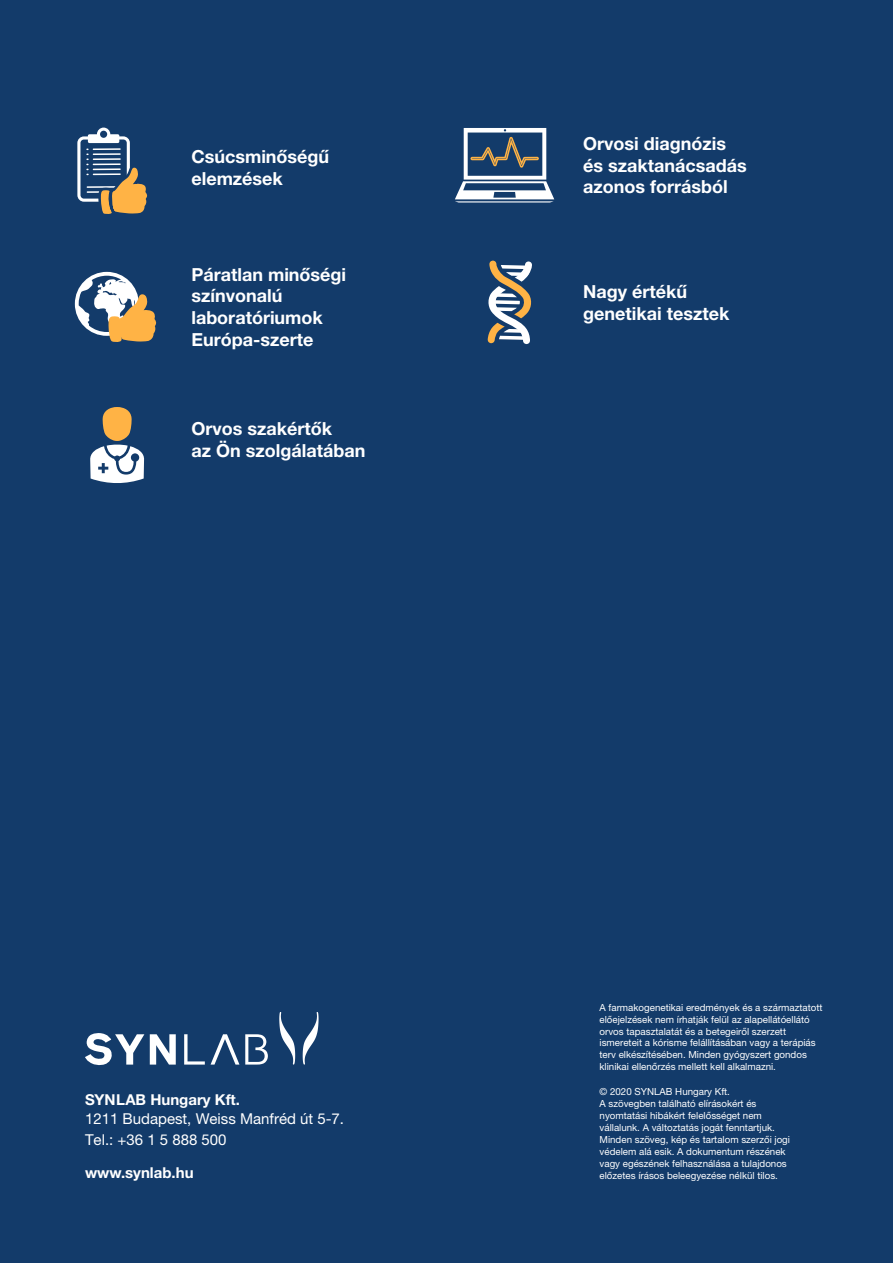
<style>
.page{position:relative;width:893px;height:1263px;background:#133b6a}
.page>*{position:absolute;margin:0;border:0;box-sizing:border-box;transform-origin:0 0}
.t1{font:700 18px/21.6px "Helvetica Neue LT Pro";color:#fff}
.t2{font:15px/21px "Helvetica Neue LT Pro";color:#fff}
.t3{font:700 15px "Helvetica Neue LT Pro";color:#fff}
.t4{font:9.75px/12px "Helvetica Neue LT Pro";color:#fff}
</style>
<div class="page">
<svg style="left:77px;top:128px;width:71px;height:86px"></svg>
<svg style="left:75px;top:272px;width:82px;height:70px"></svg>
<svg style="left:455px;top:128px;width:99px;height:75px"></svg>
<svg style="left:90px;top:407px;width:54px;height:76px"></svg>
<svg style="left:303px;top:1012px;width:16px;height:53px"></svg>
<svg style="left:279px;top:1012px;width:16px;height:53px"></svg>
<svg style="left:184px;top:1034px;width:21px;height:30px"></svg>
<svg style="left:245px;top:1034px;width:23px;height:30px"></svg>
<svg style="left:85px;top:1033px;width:59px;height:33px"></svg>
<svg style="left:150px;top:1034px;width:26px;height:30px"></svg>
<svg style="left:211px;top:1034px;width:28px;height:30px"></svg>
<svg style="left:487px;top:261px;width:45px;height:83px"></svg>
<h1 class="t1" style="left:191px;top:145px;width:139px">Csúcsminőségű elemzések</h1>
<h1 class="t1" style="left:191px;top:263px;width:156px">Páratlan minőségi színvonalú laboratóriumok<br>Európa-szerte</h1>
<h1 class="t1" style="left:191px;top:417px;width:175px">Orvos szakértők<br>az Ön szolgálatában</h1>
<h2 class="t3" style="left:85px;top:1090px;width:157px">SYNLAB Hungary Kft.</h2>
<h2 class="t2" style="left:85px;top:1108px;width:260px">1211 Budapest, Weiss Manfréd út 5-7.<br>Tel.: +36 1 5 888 500</h2>
<h2 class="t3" style="left:85px;top:1163px;width:110px">www.synlab.hu</h2>
<h1 class="t1" style="left:583px;top:133px;width:165px">Orvosi diagnózis és szaktanácsadás azonos forrásból</h1>
<h1 class="t1" style="left:583px;top:280px;width:148px">Nagy értékű genetikai tesztek</h1>
<p class="t4" style="left:600px;top:1002px;width:225px">A farmakogenetikai eredmények és a származtatott előejelzések nem írhatják felül az alapellátóellátó orvos tapasztalatát és a betegeiről szerzett ismereteit a kórisme felállításában vagy a terápiás terv elkészítésében. Minden gyógyszert gondos klinikai ellenőrzés mellett kell alkalmazni.</p>
<p class="t4" style="left:600px;top:1085px;width:192px">© 2020 SYNLAB Hungary Kft.<br>A szövegben található elírásokért és nyomtatási hibákért felelősséget nem vállalunk. A változtatás jogát fenntartjuk.<br>Minden szöveg, kép és tartalom szerzői jogi védelem alá esik. A dokumentum részének vagy egészének felhasználása a tulajdonos előzetes írásos beleegyezése nélkül tilos.</p>
</div>
